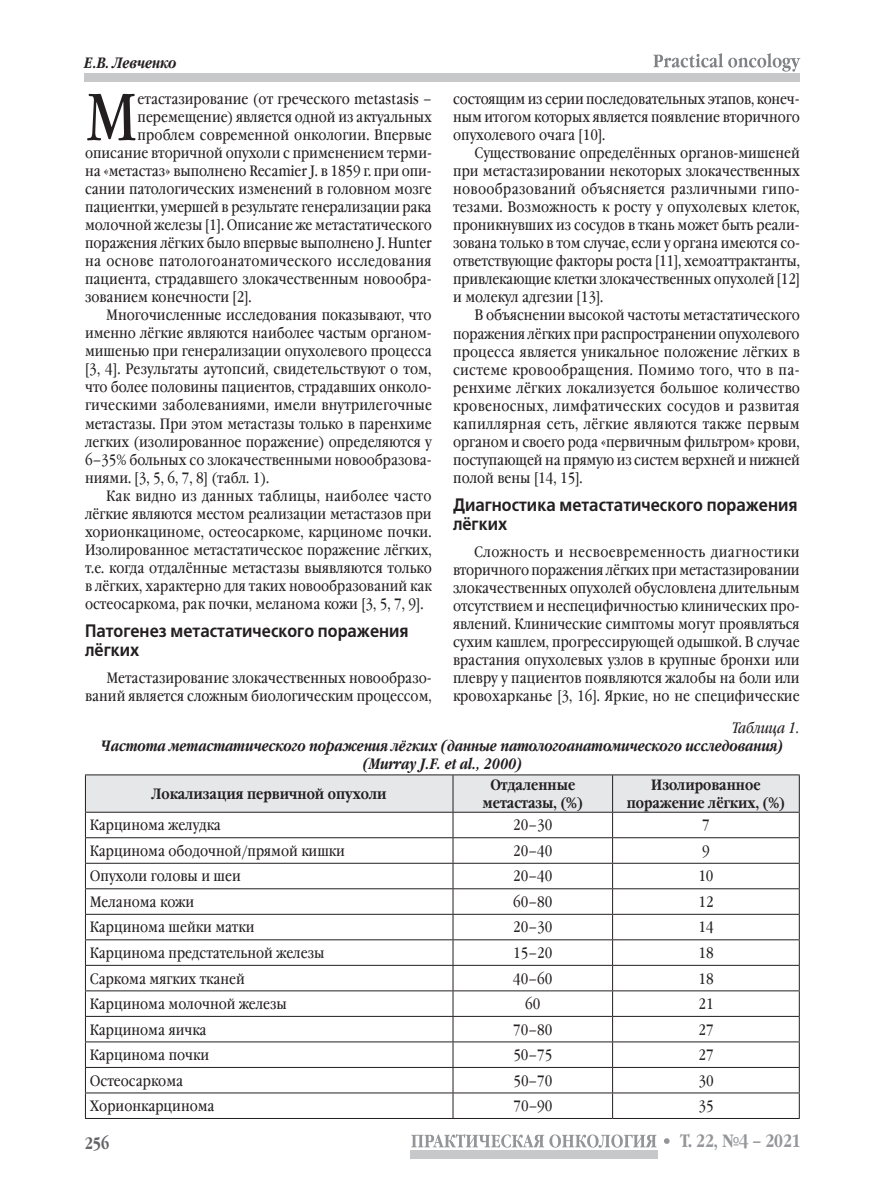
<style>
.page{position:relative;width:872px;height:1191px;background:#fff}
.page>*{position:absolute;margin:0;border:0;box-sizing:border-box;transform-origin:0 0}
.t1{font:66.45px "Garamond Book Narrow C";color:#231f20}
.t2{font:700 18px/19.5px "Free Set C";color:#231f20;scale:.9 1}
.t3{font:700 17.85px "Garamond Narrow C";color:#939598}
.t4{font:700 16.5px "Garamond Narrow C";color:#636366}
.t5{font:15px/18px "Garamond Book Narrow C";color:#231f20;text-align:justify}
.t6{font:italic 700 15px/18px "Garamond Narrow C";color:#231f20;text-align:center}
.t7{font:700 15px/18px "Garamond Narrow C";color:#231f20;text-align:center}
.t8{font:15px "Garamond Book Narrow C";letter-spacing:.02em;color:#231f20}
.t9{font:italic 15px "Garamond Book Narrow C";color:#231f20}
</style>
<div class="page">
<div style="left:84px;top:74px;width:716px;height:8px;background:#c7c8ca"></div>
<svg style="left:653px;top:53px;width:147px;height:19px"></svg>
<div style="left:411px;top:1150px;width:247px;height:8px;background:#c7c8ca"></div>
<svg style="left:411px;top:1134px;width:258px;height:13px"></svg>
<hr style="left:85px;top:774px;width:368px;height:1px;background:#231f20">
<hr style="left:453px;top:774px;width:159px;height:1px;background:#231f20">
<hr style="left:612px;top:774px;width:187px;height:1px;background:#231f20">
<hr style="left:85px;top:1118px;width:368px;height:1px;background:#231f20">
<hr style="left:453px;top:1118px;width:159px;height:1px;background:#231f20">
<hr style="left:612px;top:1118px;width:187px;height:1px;background:#231f20">
<svg style="left:85px;top:775px;width:715px;height:343px"></svg>
<p class="t6" style="left:84px;top:54px;width:93px">Е.В. Левченко</p>
<h1 class="t1" style="left:85px;top:80px;width:54px">М</h1>
<p class="t5" style="left:138px;top:91px;width:296px">етастазирование (от греческого metastasis –</p>
<p class="t5" style="left:138px;top:109px;width:296px">перемещение) является одной из актуальных</p>
<p class="t5" style="left:138px;top:127px;width:296px">проблем современной онкологии. Впервые</p>
<p class="t5" style="left:85px;top:145px;width:348px">описание вторичной опухоли с применением терми-</p>
<p class="t5" style="left:85px;top:163px;width:348px">на «метастаз» выполнено Recamier J. в 1859 г. при опи-</p>
<p class="t5" style="left:85px;top:181px;width:348px">сании патологических изменений в головном мозге</p>
<p class="t5" style="left:85px;top:199px;width:348px">пациентки, умершей в результате генерализации рака</p>
<p class="t5" style="left:85px;top:217px;width:348px">молочной железы [1]. Описание же метастатического</p>
<p class="t5" style="left:85px;top:235px;width:348px">поражения лёгких было впервые выполнено J. Hunter</p>
<p class="t8" style="left:85px;top:253px;width:348px">на основе патологоанатомического исследования</p>
<p class="t5" style="left:85px;top:271px;width:348px">пациента, страдавшего злокачественным новообра-</p>
<p class="t5" style="left:85px;top:289px;width:168px">зованием конечности [2].</p>
<p class="t5" style="left:106px;top:307px;width:326px">Многочисленные исследования показывают, что</p>
<p class="t5" style="left:85px;top:325px;width:348px">именно лёгкие являются наиболее частым органом-</p>
<p class="t5" style="left:85px;top:343px;width:348px">мишенью при генерализации опухолевого процесса</p>
<p class="t5" style="left:85px;top:361px;width:348px">[3, 4]. Результаты аутопсий, свидетельствуют о том,</p>
<p class="t5" style="left:85px;top:379px;width:348px">что более половины пациентов, страдавших онколо-</p>
<p class="t5" style="left:85px;top:397px;width:348px">гическими заболеваниями, имели внутрилегочные</p>
<p class="t5" style="left:85px;top:415px;width:348px">метастазы. При этом метастазы только в паренхиме</p>
<p class="t5" style="left:85px;top:433px;width:348px">легких (изолированное поражение) определяются у</p>
<p class="t5" style="left:85px;top:451px;width:348px">6–35% больных со злокачественными новообразова-</p>
<p class="t5" style="left:85px;top:469px;width:186px">ниями. [3, 5, 6, 7, 8] (табл. 1).</p>
<p class="t5" style="left:106px;top:487px;width:326px">Как видно из данных таблицы, наиболее часто</p>
<p class="t5" style="left:85px;top:505px;width:348px">лёгкие являются местом реализации метастазов при</p>
<p class="t5" style="left:85px;top:523px;width:348px">хорионкациноме, остеосаркоме, карциноме почки.</p>
<p class="t5" style="left:85px;top:541px;width:348px">Изолированное метастатическое поражение лёгких,</p>
<p class="t5" style="left:85px;top:559px;width:348px">т.е. когда отдалённые метастазы выявляются только</p>
<p class="t5" style="left:85px;top:577px;width:348px">в лёгких, характерно для таких новообразований как</p>
<p class="t5" style="left:85px;top:595px;width:340px">остеосаркома, рак почки, меланома кожи [3, 5, 7, 9].</p>
<p class="t2" style="left:85px;top:621px;width:361px">Патогенез метастатического поражения лёгких</p>
<p class="t5" style="left:85px;top:669px;width:348px;text-align:right">Метастазирование злокачественных новообразо&shy;ваний является сложным биологическим процессом,</p>
<p class="t5" style="left:453px;top:91px;width:348px">состоящим из серии последовательных этапов, конеч&shy;ным итогом которых является появление вторичного опухолевого очага [10].</p>
<p class="t5" style="left:453px;top:145px;width:348px;text-indent:21px">Существование определённых органов-мишеней при метастазировании некоторых злокачественных новообразований объясняется различными гипо&shy;тезами. Возможность к росту у опухолевых клеток, проникнувших из сосудов в ткань может быть реали&shy;зована только в том случае, если у органа имеются со&shy;ответствующие факторы роста [11], хемоаттрактанты, привлекающие клетки злокачественных опухолей [12] и молекул адгезии [13].</p>
<p class="t5" style="left:453px;top:307px;width:348px;text-indent:21px">В объяснении высокой частоты метастатического поражения лёгких при распространении опухолевого процесса является уникальное положение лёгких в системе кровообращения. Помимо того, что в па&shy;ренхиме лёгких локализуется большое количество кровеносных, лимфатических сосудов и развитая капиллярная сеть, лёгкие являются также первым органом и своего рода «первичным фильтром» крови, поступающей на прямую из систем верхней и нижней полой вены [14, 15].</p>
<p class="t2" style="left:453px;top:495px;width:384px">Диагностика метастатического поражения лёгких</p>
<p class="t5" style="left:453px;top:543px;width:348px;text-indent:21px">Сложность и несвоевременность диагностики вторичного поражения лёгких при метастазировании злокачественных опухолей обусловлена длительным отсутствием и неспецифичностью клинических про&shy;явлений. Клинические симптомы могут проявляться сухим кашлем, прогрессирующей одышкой. В случае врастания опухолевых узлов в крупные бронхи или плевру у пациентов появляются жалобы на боли или кровохарканье [3, 16]. Яркие, но не специфические</p>
<p class="t9" style="left:732px;top:719px;width:69px">Таблица 1.</p>
<p class="t6" style="left:102px;top:737px;width:683px">Частота метастатического поражения лёгких (данные патологоанатомического исследования) (Murray J.F. et al., 2000)</p>
<p class="t7" style="left:152px;top:785px;width:236px">Локализация первичной опухоли</p>
<p class="t7" style="left:482px;top:776px;width:102px">Отдаленные метастазы, (%)</p>
<p class="t7" style="left:626px;top:776px;width:160px">Изолированное поражение лёгких, (%)</p>
<p class="t5" style="left:90px;top:816px;width:133px">Карцинома желудка</p>
<p class="t5" style="left:513px;top:816px;width:41px">20–30</p>
<p class="t5" style="left:702px;top:816px;width:9px">7</p>
<p class="t5" style="left:90px;top:842px;width:257px">Карцинома ободочной/прямой кишки</p>
<p class="t5" style="left:513px;top:842px;width:41px">20–40</p>
<p class="t5" style="left:702px;top:842px;width:9px">9</p>
<p class="t5" style="left:90px;top:867px;width:153px">Опухоли головы и шеи</p>
<p class="t5" style="left:513px;top:867px;width:41px">20–40</p>
<p class="t5" style="left:698px;top:867px;width:17px">10</p>
<p class="t5" style="left:90px;top:893px;width:106px">Меланома кожи</p>
<p class="t5" style="left:513px;top:893px;width:41px">60–80</p>
<p class="t5" style="left:698px;top:893px;width:17px">12</p>
<p class="t5" style="left:90px;top:918px;width:166px">Карцинома шейки матки</p>
<p class="t5" style="left:513px;top:918px;width:41px">20–30</p>
<p class="t5" style="left:698px;top:918px;width:17px">14</p>
<p class="t5" style="left:90px;top:944px;width:236px">Карцинома предстательной железы</p>
<p class="t5" style="left:513px;top:944px;width:41px">15–20</p>
<p class="t5" style="left:698px;top:944px;width:17px">18</p>
<p class="t5" style="left:90px;top:970px;width:157px">Саркома мягких тканей</p>
<p class="t5" style="left:513px;top:970px;width:41px">40–60</p>
<p class="t5" style="left:698px;top:970px;width:17px">18</p>
<p class="t5" style="left:90px;top:995px;width:199px">Карцинома молочной железы</p>
<p class="t5" style="left:525px;top:995px;width:17px">60</p>
<p class="t5" style="left:698px;top:995px;width:17px">21</p>
<p class="t5" style="left:90px;top:1021px;width:118px">Карцинома яичка</p>
<p class="t5" style="left:513px;top:1021px;width:41px">70–80</p>
<p class="t5" style="left:698px;top:1021px;width:17px">27</p>
<p class="t5" style="left:90px;top:1046px;width:121px">Карцинома почки</p>
<p class="t5" style="left:513px;top:1046px;width:41px">50–75</p>
<p class="t5" style="left:698px;top:1046px;width:17px">27</p>
<p class="t5" style="left:90px;top:1072px;width:95px">Остеосаркома</p>
<p class="t5" style="left:513px;top:1072px;width:41px">50–70</p>
<p class="t5" style="left:698px;top:1072px;width:17px">30</p>
<p class="t5" style="left:90px;top:1097px;width:126px">Хорионкарцинома</p>
<p class="t5" style="left:513px;top:1097px;width:41px">70–90</p>
<p class="t5" style="left:698px;top:1097px;width:17px">35</p>
<p class="t4" style="left:85px;top:1133px;width:26px">256</p>
<p class="t3" style="left:680px;top:1131px;width:122px">Т. 22, №4 – 2021</p>
</div>
